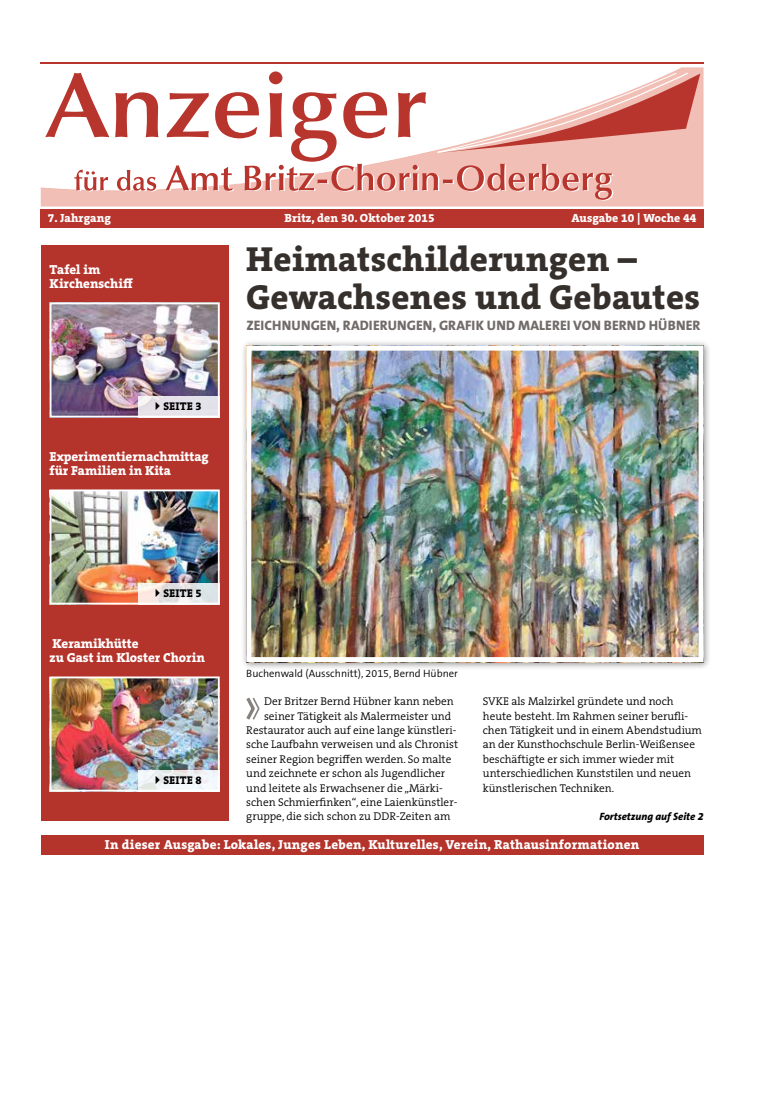
<style>
.page{position:relative;width:762px;height:1117px;background:#fff}
.page>*{position:absolute;margin:0;border:0;box-sizing:border-box;transform-origin:0 0}
.t1{font:800 35px/37.8px "The Serif B W8";letter-spacing:.01em;color:#36302d}
.t2{font:800 13.75px "The Sans B W8";letter-spacing:.01em;color:#716c69}
.t3{font:800 13.12px/14.4px "The Serif B W8";color:#fff}
.t4{font:800 13.12px "The Serif B W8";letter-spacing:.02em;color:#fff}
.t5{font:800 11.88px "The Serif B W8";letter-spacing:.01em;color:#fff}
.t6{font:300 11.25px/14.4px "The Serif B W4";color:#000}
.t7{font:800 11.25px "The Serif B W8";letter-spacing:.015em;color:#000}
.t8{font:300 10.62px "The Sans B W4";color:#000}
.t9{font:italic 800 10.62px "The Sans B W8";color:#000}
</style>
<div class="page">
<img style="left:41px;top:67px;width:662px;height:139px">
<svg style="left:45px;top:73px;width:64px;height:64px"></svg>
<svg style="left:115px;top:92px;width:43px;height:45px"></svg>
<div style="left:41px;top:209px;width:662px;height:18px;background:#b8352d"></div>
<hr style="left:41px;top:62px;width:662px;height:2px;background:#b8352d">
<svg style="left:74px;top:170px;width:36px;height:21px"></svg>
<svg style="left:117px;top:170px;width:41px;height:21px"></svg>
<svg style="left:166px;top:71px;width:534px;height:129px"></svg>
<div style="left:41px;top:245px;width:188px;height:575px;background:#b4342c"></div>
<div style="left:41px;top:834px;width:662px;height:20px;background:#b4342c"></div>
<img style="left:53px;top:305px;width:164px;height:109px">
<div style="left:50px;top:302px;width:170px;height:115px;border:2px solid #fff"></div>
<img style="left:53px;top:492px;width:164px;height:109px">
<div style="left:50px;top:489px;width:170px;height:115px;border:2px solid #fff"></div>
<img style="left:53px;top:679px;width:164px;height:109px">
<div style="left:50px;top:676px;width:170px;height:115px;border:2px solid #fff"></div>
<svg style="left:138px;top:396px;width:82px;height:21px;background:#e8e5eb"></svg>
<svg style="left:138px;top:583px;width:82px;height:21px;background:#e9e7e7"></svg>
<svg style="left:138px;top:770px;width:82px;height:21px;background:#f0f3f5"></svg>
<div style="left:240px;top:340px;width:471px;height:329px;background:#000;opacity:.45"></div>
<img style="left:252px;top:351px;width:445px;height:305px">
<div style="left:246px;top:345px;width:457px;height:317px;border:5px solid #fff"></div>
<svg style="left:246px;top:697px;width:14px;height:23px"></svg>
<svg style="left:156px;top:402px;width:4px;height:8px"></svg>
<svg style="left:156px;top:589px;width:4px;height:8px"></svg>
<svg style="left:156px;top:775px;width:4px;height:9px"></svg>
<p class="t5" style="left:48px;top:210px;width:65px">7. Jahrgang</p>
<p class="t5" style="left:284px;top:210px;width:152px">Britz, den 30. Oktober 2015</p>
<p class="t5" style="left:571px;top:210px;width:126px">Ausgabe 10 | Woche 44</p>
<p class="t3" style="left:50px;top:262px;width:85px">Tafel im<br>Kirchenschiff</p>
<p class="t7" style="left:163px;top:399px;width:40px">SEITE 3</p>
<p class="t3" style="left:50px;top:449px;width:161px">Experimentiernachmittag für Familien in Kita</p>
<h1 class="t1" style="left:246px;top:240px;width:455px">Heimatschilderungen –<br>Gewachsenes und Gebautes</h1>
<p class="t2" style="left:246px;top:317px;width:456px">ZEICHNUNGEN, RADIERUNGEN, GRAFIK UND MALEREI VON BERND HÜBNER</p>
<p class="t7" style="left:163px;top:585px;width:40px">SEITE 5</p>
<p class="t3" style="left:50px;top:635px;width:157px">Keramikhütte<br>zu Gast im Kloster Chorin</p>
<p class="t7" style="left:163px;top:772px;width:40px">SEITE 8</p>
<p class="t8" style="left:246px;top:666px;width:213px">Buchenwald (Ausschnitt), 2015, Bernd Hübner</p>
<p class="t6" style="left:264px;top:694px;width:191px">Der Britzer Bernd Hübner kann neben</p>
<p class="t6" style="left:264px;top:708px;width:189px">seiner Tätigkeit als Malermeister und</p>
<p class="t6" style="left:246px;top:723px;width:212px">Restaurator auch auf eine lange künstleri-</p>
<p class="t6" style="left:246px;top:737px;width:213px">sche Laufbahn verweisen und als Chronist</p>
<p class="t6" style="left:246px;top:751px;width:207px">seiner Region begriffen werden. So malte</p>
<p class="t6" style="left:246px;top:766px;width:200px">und zeichnete er schon als Jugendlicher</p>
<p class="t6" style="left:246px;top:780px;width:198px">und leitete als Erwachsener die „Märki-</p>
<p class="t6" style="left:246px;top:794px;width:213px">schen Schmierfinken“, eine Laienkünstler-</p>
<p class="t6" style="left:246px;top:809px;width:206px">gruppe, die sich schon zu DDR-Zeiten am</p>
<p class="t6" style="left:483px;top:694px;width:221px">SVKE als Malzirkel gründete und noch heute besteht. Im Rahmen seiner berufli&shy;chen Tätigkeit und in einem Abendstudium an der Kunsthochschule Berlin-Weißensee beschäftigte er sich immer wieder mit unterschiedlichen Kunststilen und neuen künstlerischen Techniken.</p>
<p class="t9" style="left:599px;top:809px;width:106px">Fortsetzung auf Seite 2</p>
<p class="t4" style="left:105px;top:835px;width:536px">In dieser Ausgabe: Lokales, Junges Leben, Kulturelles, Verein, Rathausinformationen</p>
</div>
